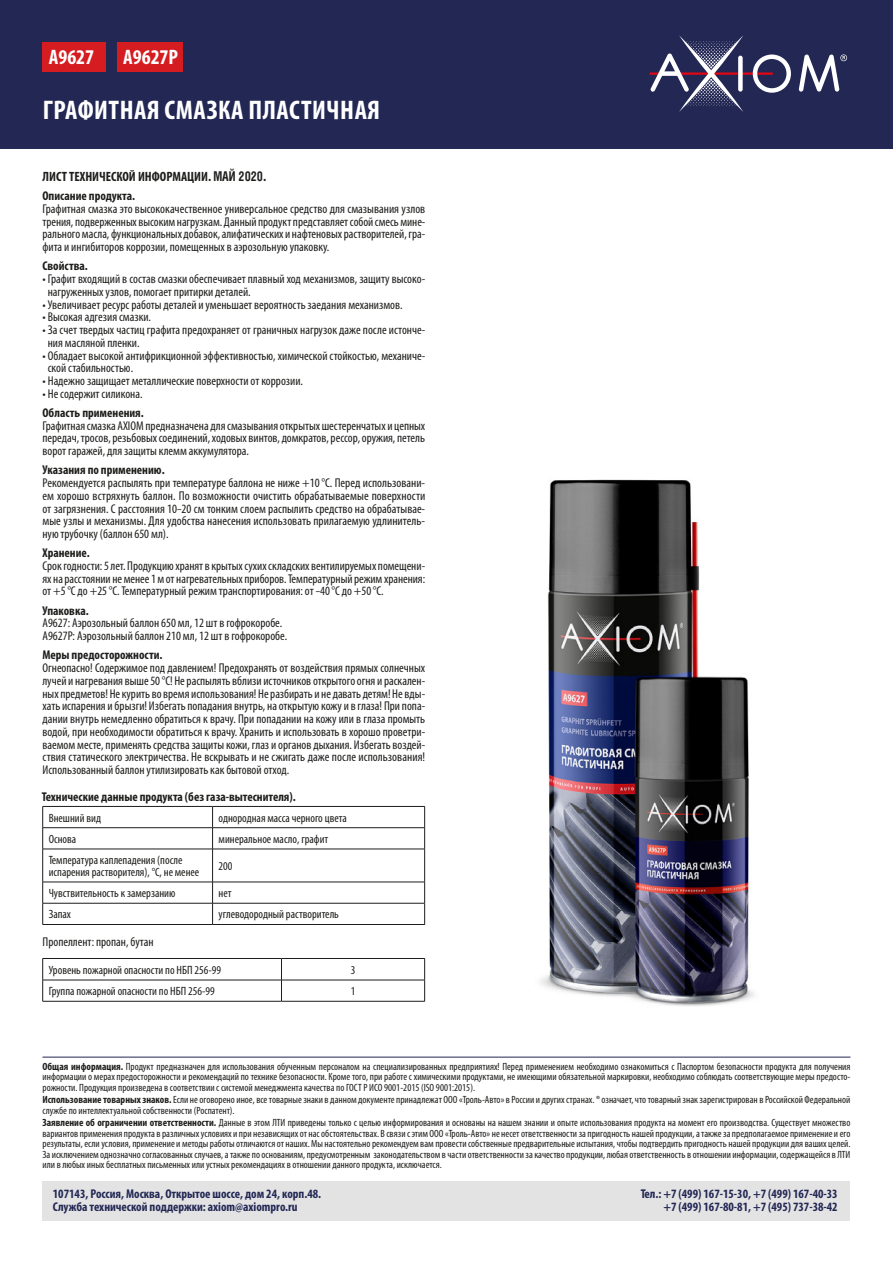
<style>
.page{position:relative;width:893px;height:1263px;background:#fff}
.page>*{position:absolute;margin:0;border:0;box-sizing:border-box;transform-origin:0 0}
.titul{font:700 condensed 27px "Myriad Pro";letter-spacing:.02em;color:#fff}
.list{font:700 condensed 21px "Myriad Pro";color:#fff}
.list-2{font:700 condensed 13.5px "Myriad Pro";color:#1d1d1b}
.main{font:condensed 12.75px/12.8px "Myriad Pro";color:#1d1d1b;text-align:justify}
.address{font:700 condensed 12.75px/13.5px "Myriad Pro";color:#222754}
.rub{font:700 condensed 12.75px "Myriad Pro";color:#1d1d1b}
.t1{font:condensed 12px/12px "Myriad Pro";color:#1d1d1b}
.info{font:condensed 10.5px/10.5px "Myriad Pro";color:#1d1d1b;text-align:justify}
.s1{font-family:"Helios Cond";font-stretch:normal}
.s2{font-weight:700}
</style>
<div class="page">
<div style="left:43px;top:1181px;width:807px;height:39px;background:#e3e3e3"></div>
<div style="left:0;top:0;width:893px;height:149px;background:#222754"></div>
<hr style="left:649px;top:72px;width:124px;height:3px;background:#e30613">
<svg style="left:650px;top:35px;width:197px;height:77px"></svg>
<div style="left:43px;top:43px;width:63px;height:29px;background:#d51c20"></div>
<div style="left:117px;top:43px;width:66px;height:29px;background:#d51c20"></div>
<hr style="left:43px;top:1057px;width:807px;height:1px;background:#222754">
<hr style="left:43px;top:958px;width:238px;height:1px;background:#1d1d1b">
<hr style="left:281px;top:958px;width:144px;height:1px;background:#1d1d1b">
<hr style="left:43px;top:980px;width:238px;height:1px;background:#1d1d1b">
<svg style="left:42px;top:959px;width:1px;height:42px"></svg>
<hr style="left:281px;top:980px;width:144px;height:1px;background:#1d1d1b">
<svg style="left:281px;top:959px;width:1px;height:42px"></svg>
<svg style="left:424px;top:959px;width:1px;height:42px"></svg>
<hr style="left:43px;top:1001px;width:238px;height:1px;background:#1d1d1b">
<hr style="left:281px;top:1001px;width:144px;height:1px;background:#1d1d1b">
<hr style="left:43px;top:806px;width:170px;height:1px;background:#1d1d1b">
<hr style="left:213px;top:806px;width:212px;height:1px;background:#1d1d1b">
<hr style="left:43px;top:827px;width:170px;height:1px;background:#1d1d1b">
<svg style="left:42px;top:807px;width:1px;height:42px"></svg>
<hr style="left:213px;top:827px;width:212px;height:1px;background:#1d1d1b">
<svg style="left:212px;top:807px;width:1px;height:42px"></svg>
<svg style="left:424px;top:807px;width:1px;height:42px"></svg>
<hr style="left:43px;top:849px;width:170px;height:1px;background:#1d1d1b">
<hr style="left:42px;top:849px;width:1px;height:33px;background:#1d1d1b">
<hr style="left:213px;top:849px;width:212px;height:1px;background:#1d1d1b">
<hr style="left:212px;top:849px;width:1px;height:33px;background:#1d1d1b">
<hr style="left:424px;top:849px;width:1px;height:33px;background:#1d1d1b">
<hr style="left:43px;top:882px;width:170px;height:1px;background:#1d1d1b">
<hr style="left:213px;top:882px;width:212px;height:1px;background:#1d1d1b">
<hr style="left:43px;top:903px;width:170px;height:1px;background:#1d1d1b">
<svg style="left:42px;top:882px;width:1px;height:42px"></svg>
<hr style="left:213px;top:903px;width:212px;height:1px;background:#1d1d1b">
<svg style="left:212px;top:882px;width:1px;height:42px"></svg>
<svg style="left:424px;top:882px;width:1px;height:42px"></svg>
<hr style="left:43px;top:924px;width:170px;height:1px;background:#1d1d1b">
<hr style="left:213px;top:924px;width:212px;height:1px;background:#1d1d1b">
<img style="left:540px;top:479px;width:214px;height:527px">
<p class="list" style="left:49px;top:44px;width:47px">A9627</p>
<p class="list" style="left:123px;top:44px;width:56px">A9627P</p>
<p class="titul" style="left:43px;top:93px;width:339px">ГРАФИТНАЯ СМАЗКА ПЛАСТИЧНАЯ</p>
<p class="list-2" style="left:43px;top:168px;width:225px">ЛИСТ ТЕХНИЧЕСКОЙ ИНФОРМАЦИИ. <span class="s1">МАЙ 2020</span>.</p>
<p class="rub" style="left:43px;top:188px;width:94px">Описание продукта.</p>
<p class="main" style="left:43px;top:202px;width:384px">Графитная смазка это высококачественное универсальное средство для смазывания узлов трения, подверженных высоким нагрузкам. Данный продукт представляет собой смесь мине&shy;рального масла, функциональных добавок, алифатических и нафтеновых растворителей, гра&shy;фита и ингибиторов коррозии, помещенных в аэрозольную упаковку.</p>
<p class="rub" style="left:43px;top:258px;width:47px">Свойства.</p>
<p class="main" style="left:48px;top:272px;width:379px;text-indent:-5px">• Графит входящий в состав смазки обеспечивает плавный ход механизмов, защиту высоко&shy;нагруженных узлов, помогает притирки деталей.</p>
<p class="main" style="left:43px;top:298px;width:362px">• Увеличивает ресурс работы деталей и уменьшает вероятность заедания механизмов.</p>
<p class="main" style="left:43px;top:311px;width:110px">• Высокая адгезия смазки.</p>
<p class="main" style="left:48px;top:323px;width:379px;text-indent:-5px">• За счет твердых частиц графита предохраняет от граничных нагрузок даже после истонче&shy;ния масляной пленки.</p>
<p class="main" style="left:48px;top:349px;width:379px;text-indent:-5px">• Обладает высокой антифрикционной эффективностью, химической стойкостью, механиче&shy;ской стабильностью.</p>
<p class="main" style="left:43px;top:374px;width:262px">• Надежно защищает металлические поверхности от коррозии.</p>
<p class="main" style="left:43px;top:387px;width:102px">• Не содержит силикона.</p>
<p class="rub" style="left:43px;top:405px;width:103px">Область применения.</p>
<p class="main" style="left:43px;top:419px;width:384px">Графитная смазка AXIOM предназначена для смазывания открытых шестеренчатых и цепных передач, тросов, резьбовых соединений, ходовых винтов, домкратов, рессор, оружия, петель ворот гаражей, для защиты клемм аккумулятора.</p>
<p class="rub" style="left:43px;top:462px;width:124px">Указания по применению.</p>
<p class="main" style="left:43px;top:476px;width:384px">Рекомендуется распылять при температуре баллона не ниже +10°C. Перед использовани&shy;ем хорошо встряхнуть баллон. По возможности очистить обрабатываемые поверхности от загрязнения. С расстояния 10–20 см тонким слоем распылить средство на обрабатывае&shy;мые узлы и механизмы. Для удобства нанесения использовать прилагаемую удлинитель&shy;ную трубочку (баллон 650 мл).</p>
<p class="rub" style="left:43px;top:545px;width:49px">Хранение.</p>
<p class="main" style="left:43px;top:559px;width:384px">Срок годности: 5 лет. Продукцию хранят в крытых сухих складских вентилируемых помещени&shy;ях на расстоянии не менее 1 м от нагревательных приборов. Температурный режим хранения: от +5°C до +25°C. Температурный режим транспортирования: от –40°C до +50°C.</p>
<p class="rub" style="left:43px;top:602px;width:48px">Упаковка.</p>
<p class="main" style="left:43px;top:617px;width:241px">A9627: Аэрозольный баллон 650 мл, 12 шт в гофрокоробе.</p>
<p class="main" style="left:43px;top:629px;width:246px">A9627P: Аэрозольный баллон 210 мл, 12 шт в гофрокоробе.</p>
<p class="rub" style="left:43px;top:647px;width:122px">Меры предосторожности.</p>
<p class="main" style="left:43px;top:661px;width:384px">Огнеопасно! Содержимое под давлением! Предохранять от воздействия прямых солнечных лучей и нагревания выше 50°C! Не распылять вблизи источников открытого огня и раскален&shy;ных предметов! Не курить во время использования! Не разбирать и не давать детям! Не вды&shy;хать испарения и брызги! Избегать попадания внутрь, на открытую кожу и в глаза! При попа&shy;дании внутрь немедленно обратиться к врачу. При попадании на кожу или в глаза промыть водой, при необходимости обратиться к врачу. Хранить и использовать в хорошо проветри&shy;ваемом месте, применять средства защиты кожи, глаз и органов дыхания. Избегать воздей&shy;ствия статического электричества. Не вскрывать и не сжигать даже после использования!<br>Использованный баллон утилизировать как бытовой отход.</p>
<p class="rub" style="left:42px;top:789px;width:256px">Технические данные продукта (без газа-вытеснителя).</p>
<p class="t1" style="left:49px;top:811px;width:54px">Внешний вид</p>
<p class="t1" style="left:219px;top:811px;width:130px">однородная масса черного цвета</p>
<p class="t1" style="left:49px;top:833px;width:29px">Основа</p>
<p class="t1" style="left:219px;top:833px;width:111px">минеральное масло, графит</p>
<p class="t1" style="left:49px;top:854px;width:152px">Температура каплепадения (после испарения растворителя), °С, не менее</p>
<p class="t1" style="left:219px;top:860px;width:15px">200</p>
<p class="t1" style="left:49px;top:887px;width:128px">Чувствительность к замерзанию</p>
<p class="t1" style="left:219px;top:887px;width:14px">нет</p>
<p class="t1" style="left:49px;top:908px;width:24px">Запах</p>
<p class="t1" style="left:219px;top:908px;width:122px">углеводородный растворитель</p>
<p class="main" style="left:43px;top:936px;width:113px">Пропеллент: пропан, бутан</p>
<p class="t1" style="left:49px;top:964px;width:174px">Уровень пожарной опасности по НБП 256-99</p>
<p class="t1" style="left:351px;top:964px;width:6px">3</p>
<p class="t1" style="left:49px;top:985px;width:167px">Группа пожарной опасности по НБП 256-99</p>
<p class="t1" style="left:351px;top:985px;width:6px">1</p>
<p class="info" style="left:43px;top:1061px;width:809px"><span class="s2">Общая информация.</span> Продукт предназначен для использования обученным персоналом на специализированных предприятиях! Перед применением необходимо ознакомиться с Паспортом безопасности продукта для получения информации о мерах предосторожности и рекомендаций по технике безопасности. Кроме того, при работе с химическими продуктами, не имеющими обязательной маркировки, необходимо соблюдать соответствующие меры предосто&shy;рожности. Продукция произведена в соответствии с системой менеджмента качества по ГОСТ Р ИСО 9001-2015 (ISO 9001:2015).</p>
<p class="info" style="left:43px;top:1094px;width:809px"><span class="s2">Использование товарных знаков.</span> Если не оговорено иное, все товарные знаки в данном документе принадлежат ООО «Троль-Авто» в России и других странах. ® означает, что товарный знак зарегистрирован в Российской Федеральной службе по интеллектуальной собственности (Роспатент).</p>
<p class="info" style="left:43px;top:1117px;width:809px"><span class="s2">Заявление об ограничении ответственности.</span> Данные в этом ЛТИ приведены только с целью информирования и основаны на нашем знании и опыте использования продукта на момент его производства. Существует множество вариантов применения продукта в различных условиях и при независящих от нас обстоятельствах. В связи с этим ООО «Троль-Авто» не несет ответственности за пригодность нашей продукции, а также за предполагаемое применение и его результаты, если условия, применение и методы работы отличаются от наших. Мы настоятельно рекомендуем вам провести собственные предварительные испытания, чтобы подтвердить пригодность нашей продукции для ваших целей.<br>За исключением однозначно согласованных случаев, а также по основаниям, предусмотренным законодательством в части ответственности за качество продукции, любая ответственность в отношении информации, содержащейся в ЛТИ или в любых иных бесплатных письменных или устных рекомендациях в отношении данного продукта, исключается.</p>
<p class="address" style="left:53px;top:1186px;width:270px">107143, Россия, Москва, Открытое шоссе, дом 24, корп.48.<br>Служба технической поддержки: axiom@axiompro.ru</p>
<p class="address" style="left:641px;top:1186px;width:199px;text-align:right">Тел.: +7 (499) 167-15-30, +7 (499) 167-40-33 +7 (499) 167-80-81, +7 (495) 737-38-42</p>
</div>
